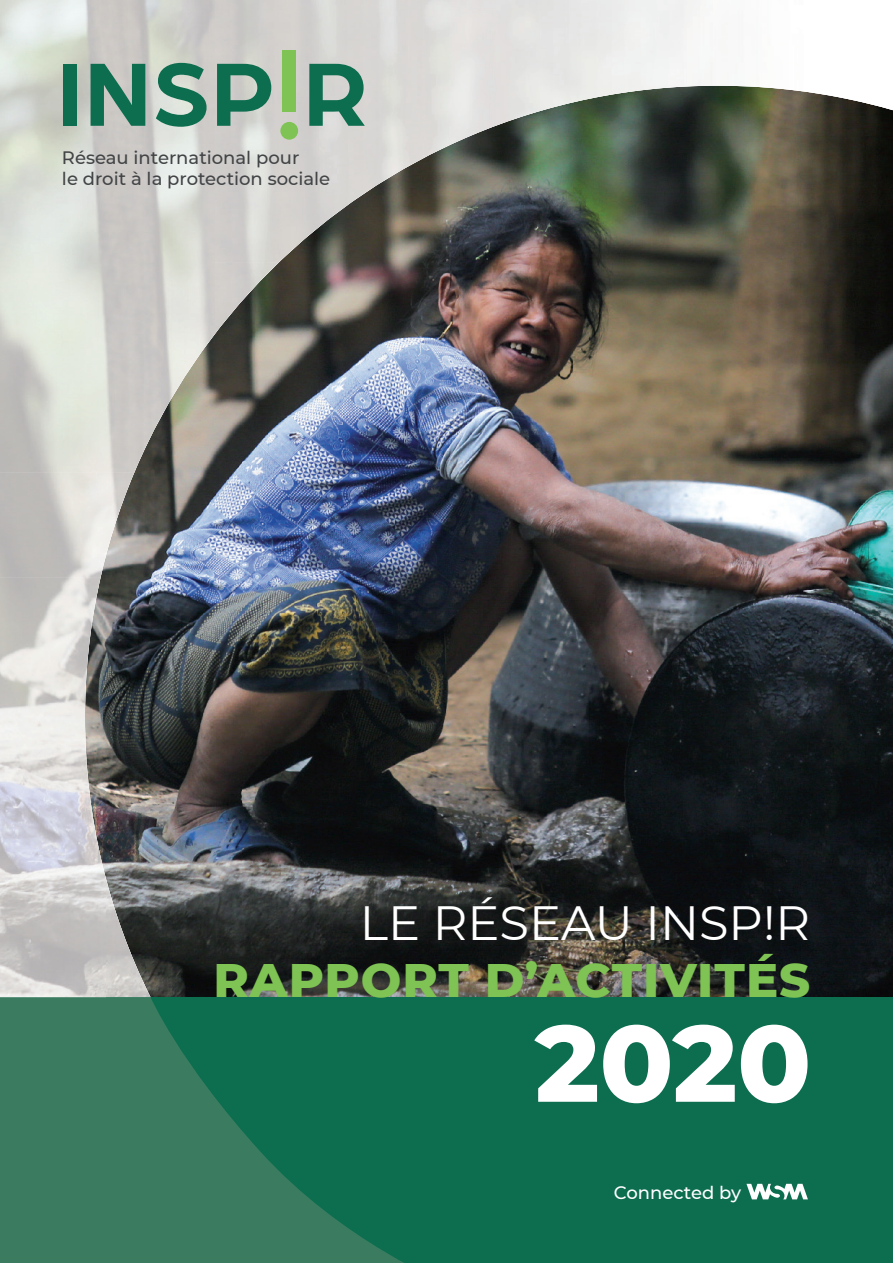
<style>
.page{position:relative;width:893px;height:1263px;background:#fff}
.page>*{position:absolute;margin:0;border:0;box-sizing:border-box;transform-origin:0 0}
.t1{font:800 108px "Montserrat";color:#fff}
.t2{font:800 48px "Montserrat";letter-spacing:.02em;color:#7ec353}
.t3{font:48px "Montserrat";color:#fff}
.t4{font:500 18px/21.6px "Montserrat";color:#424446}
.t5{font:500 18px "Montserrat";color:#fff}
</style>
<div class="page">
<div style="left:9px;top:997px;width:884px;height:266px;background:#0c6d4f"></div>
<svg style="left:746px;top:1184px;width:62px;height:15px"></svg>
<img style="left:105px;top:105px;width:788px;height:892px">
<img style="left:0;top:0;width:578px;height:157px">
<img style="left:578px;top:0;width:294px;height:105px">
<img style="left:872px;top:105px;width:21px;height:5px">
<img style="left:0;top:157px;width:210px;height:315px">
<img style="left:210px;top:157px;width:158px;height:105px">
<img style="left:368px;top:157px;width:57px;height:34px">
<img style="left:210px;top:262px;width:69px;height:53px">
<img style="left:210px;top:315px;width:20px;height:25px">
<img style="left:0;top:472px;width:134px;height:105px">
<img style="left:0;top:577px;width:105px;height:420px">
<img style="left:105px;top:874px;width:46px;height:123px">
<div style="left:64px;top:64px;width:13px;height:62px;background:#0c6d4f"></div>
<svg style="left:91px;top:64px;width:54px;height:62px;background:#4b8b75"></svg>
<svg style="left:156px;top:63px;width:51px;height:64px;background:#6a9f8c"></svg>
<svg style="left:217px;top:64px;width:54px;height:62px;background:#5f9683"></svg>
<svg style="left:309px;top:64px;width:56px;height:62px;background:#589480"></svg>
<div style="left:283px;top:50px;width:13px;height:62px;background:#7ec353"></div>
<div style="left:280px;top:122px;width:18px;height:18px;background:#7ec353;border-radius:50%"></div>
<svg style="left:0;top:997px;width:404px;height:266px;fill:#3b7c61"></svg>
<p class="t4" style="left:62px;top:146px;width:270px">Réseau international pour<br>le droit à la protection sociale</p>
<h2 class="t3" style="left:360px;top:889px;width:452px">LE RÉSEAU INSP!R</h2>
<h2 class="t2" style="left:213px;top:945px;width:598px">RAPPORT D’ACTIVITÉS</h2>
<h1 class="t1" style="left:535px;top:984px;width:278px">2020</h1>
<p class="t5" style="left:614px;top:1180px;width:129px">Connected by</p>
</div>
